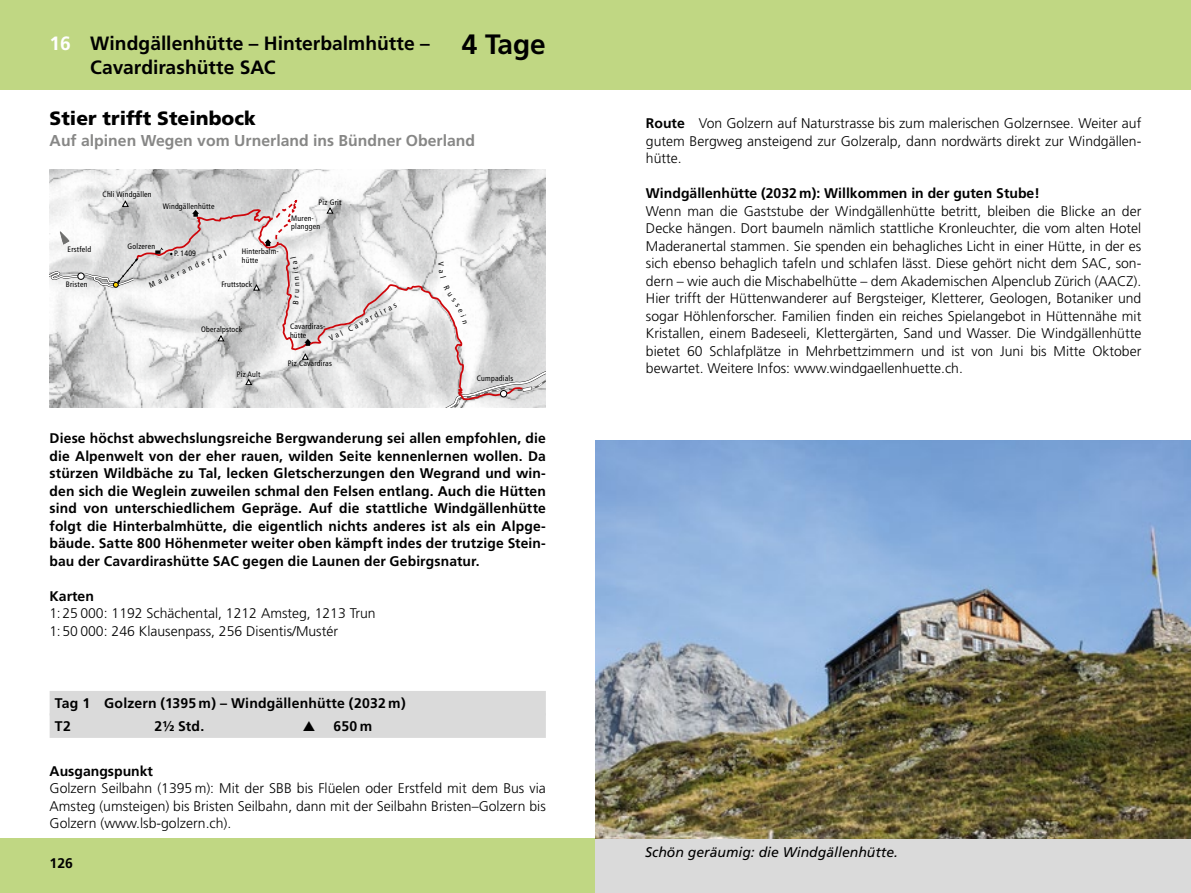
<style>
.page{position:relative;width:1191px;height:893px;background:#fff}
.page>*{position:absolute;margin:0;border:0;box-sizing:border-box;transform-origin:0 0}
.t1{font:700 28px "Frutiger";color:#000}
.t2{font:700 19.25px/24.5px "Frutiger";color:#000}
.t3{font:900 19.25px "Frutiger";color:#000}
.t4{font:700 15.75px "Frutiger";color:#878786}
.t5{font:300 14px/17.5px "Frutiger";color:#000;text-align:justify}
.t6{font:700 14px/17.5px "Frutiger";letter-spacing:.005em;color:#000;text-align:justify}
.t7{font:italic 14px "Frutiger";color:#000}
.t8{font:condensed 7.88px/8.8px "Frutiger LT Com";letter-spacing:.025em;color:#000}
.s1{color:#fff}
.s2{font-weight:700}
</style>
<div class="page">
<div style="left:0;top:838px;width:595px;height:55px;background:#c0d783"></div>
<div style="left:595px;top:838px;width:596px;height:55px;background:#dadada"></div>
<div style="left:0;top:0;width:1191px;height:89px;background:#c0d783"></div>
<div style="left:50px;top:691px;width:496px;height:24px;background:#dadada"></div>
<div style="left:50px;top:713px;width:496px;height:25px;background:#dadada"></div>
<img style="left:50px;top:170px;width:495px;height:238px">
<svg style="left:136px;top:208px;width:390px;height:193px"></svg>
<svg style="left:122px;top:201px;width:7px;height:6px"></svg>
<svg style="left:327px;top:207px;width:6px;height:6px"></svg>
<svg style="left:302px;top:354px;width:7px;height:6px"></svg>
<svg style="left:218px;top:335px;width:6px;height:6px"></svg>
<svg style="left:253px;top:284px;width:7px;height:7px"></svg>
<svg style="left:245px;top:379px;width:7px;height:6px"></svg>
<svg style="left:155px;top:247px;width:8px;height:7px"></svg>
<svg style="left:439px;top:368px;width:107px;height:40px;background:#d4cdcd"></svg>
<div style="left:500px;top:390px;width:7px;height:7px;background:#fff;border-radius:50%"></div>
<div style="left:500px;top:390px;width:7px;height:7px;border:1px solid #000;border-radius:50%"></div>
<svg style="left:50px;top:258px;width:88px;height:31px"></svg>
<svg style="left:60px;top:231px;width:10px;height:14px"></svg>
<svg style="left:192px;top:210px;width:7px;height:7px"></svg>
<svg style="left:304px;top:339px;width:7px;height:7px"></svg>
<svg style="left:264px;top:193px;width:34px;height:53px"></svg>
<img style="left:595px;top:440px;width:596px;height:398px">
<svg style="left:290px;top:257px;width:9px;height:47px"></svg>
<svg style="left:438px;top:262px;width:8px;height:16px"></svg>
<svg style="left:444px;top:285px;width:23px;height:39px"></svg>
<h2 class="t2" style="left:90px;top:31px;width:341px;text-indent:-41px"><span class="s1">16</span> Windgällenhütte – Hinterbalmhütte –<br>Cavardirashütte SAC</h2>
<h1 class="t1" style="left:462px;top:28px;width:86px">4 Tage</h1>
<h2 class="t3" style="left:50px;top:107px;width:208px">Stier trifft Steinbock</h2>
<p class="t4" style="left:50px;top:131px;width:427px">Auf alpinen Wegen vom Urnerland ins Bündner Oberland</p>
<p class="t8" style="left:103px;top:190px;width:51px">Chli Windgällen</p>
<p class="t8" style="left:163px;top:202px;width:53px">Windgällenhütte</p>
<p class="t8" style="left:68px;top:245px;width:25px">Erstfeld</p>
<p class="t8" style="left:127px;top:242px;width:29px">Golzeren</p>
<p class="t8" style="left:242px;top:247px;width:39px">Hinterbalm&shy;hütte</p>
<p class="t8" style="left:148px;top:281px;width:85px;rotate:-23deg">Maderandertal</p>
<p class="t8" style="left:174px;top:249px;width:23px">P. 1409</p>
<p class="t8" style="left:66px;top:280px;width:23px">Bristen</p>
<p class="t8" style="left:221px;top:280px;width:32px">Fruttstock</p>
<p class="t8" style="left:201px;top:325px;width:42px">Oberalpstock</p>
<p class="t8" style="left:237px;top:370px;width:25px">Piz Ault</p>
<p class="t8" style="left:318px;top:197px;width:24px">Piz Grit</p>
<p class="t8" style="left:291px;top:214px;width:30px">Muren&shy;planggen</p>
<p class="t8" style="left:328px;top:335px;width:76px;rotate:-27deg">Val Cavardiras</p>
<p class="t8" style="left:290px;top:322px;width:37px">Cavardiras&shy;hütte</p>
<p class="t8" style="left:288px;top:359px;width:46px">Piz Cavardiras</p>
<p class="t8" style="left:477px;top:374px;width:38px">Cumpadials</p>
<p class="t6" style="left:50px;top:430px;width:498px">Diese höchst abwechslungsreiche Bergwanderung sei allen empfohlen, die die Alpenwelt von der eher rauen, wilden Seite kennenlernen wollen. Da stürzen Wildbäche zu Tal, lecken Gletscherzungen den Wegrand und win&shy;den sich die Weglein zuweilen schmal den Felsen entlang. Auch die Hütten sind von unterschiedlichem Gepräge. Auf die stattliche Windgällenhütte folgt die Hinterbalmhütte, die eigentlich nichts anderes ist als ein Alpge&shy;bäude. Satte 800 Höhenmeter weiter oben kämpft indes der trutzige Stein&shy;bau der Cavardirashütte SAC gegen die Launen der Gebirgsnatur.</p>
<p class="t6" style="left:50px;top:587px;width:46px">Karten</p>
<p class="t5" style="left:50px;top:605px;width:327px">1:25 000: 1192 Schächental, 1212 Amsteg, 1213 Trun<br>1:50 000: 246 Klausenpass, 256 Disentis/Mustér</p>
<p class="t6" style="left:55px;top:692px;width:352px;line-height:22.4px">Tag 1 Golzern (1395 m) – Windgällenhütte (2032 m)<br>T2</p>
<p class="t6" style="left:155px;top:717px;width:51px">2½ Std.</p>
<p class="t6" style="left:303px;top:717px;width:71px">▲ 650m</p>
<p class="t6" style="left:50px;top:762px;width:105px">Ausgangspunkt</p>
<p class="t5" style="left:50px;top:780px;width:498px">Golzern Seilbahn (1395 m): Mit der SBB bis Flüelen oder Erstfeld mit dem Bus via Amsteg (umsteigen) bis Bristen Seilbahn, dann mit der Seilbahn Bristen–Golzern bis Golzern (www.lsb-golzern.ch).</p>
<p class="t6" style="left:50px;top:854px;width:25px">126</p>
<p class="t5" style="left:646px;top:115px;width:497px"><span class="s2">Route</span> Von Golzern auf Naturstrasse bis zum malerischen Golzernsee. Weiter auf gutem Bergweg ansteigend zur Golzeralp, dann nordwärts direkt zur Windgällen&shy;hütte.</p>
<p class="t6" style="left:646px;top:185px;width:395px">Windgällenhütte (2032 m): Willkommen in der guten Stube!</p>
<p class="t5" style="left:646px;top:202px;width:497px">Wenn man die Gaststube der Windgällenhütte betritt, bleiben die Blicke an der Decke hängen. Dort baumeln nämlich stattliche Kronleuchter, die vom alten Hotel Maderanertal stammen. Sie spenden ein behagliches Licht in einer Hütte, in der es sich ebenso behaglich tafeln und schlafen lässt. Diese gehört nicht dem SAC, son&shy;dern – wie auch die Mischabelhütte – dem Akademischen Alpenclub Zürich (AACZ).<br>Hier trifft der Hüttenwanderer auf Bergsteiger, Kletterer, Geologen, Botaniker und sogar Höhlenforscher. Familien finden ein reiches Spielangebot in Hüttennähe mit Kristallen, einem Badeseeli, Klettergärten, Sand und Wasser. Die Windgällenhütte bietet 60 Schlafplätze in Mehrbettzimmern und ist von Juni bis Mitte Oktober bewartet. Weitere Infos: www.windgaellenhuette.ch.</p>
<p class="t7" style="left:645px;top:844px;width:254px">Schön geräumig: die Windgällenhütte.</p>
</div>
